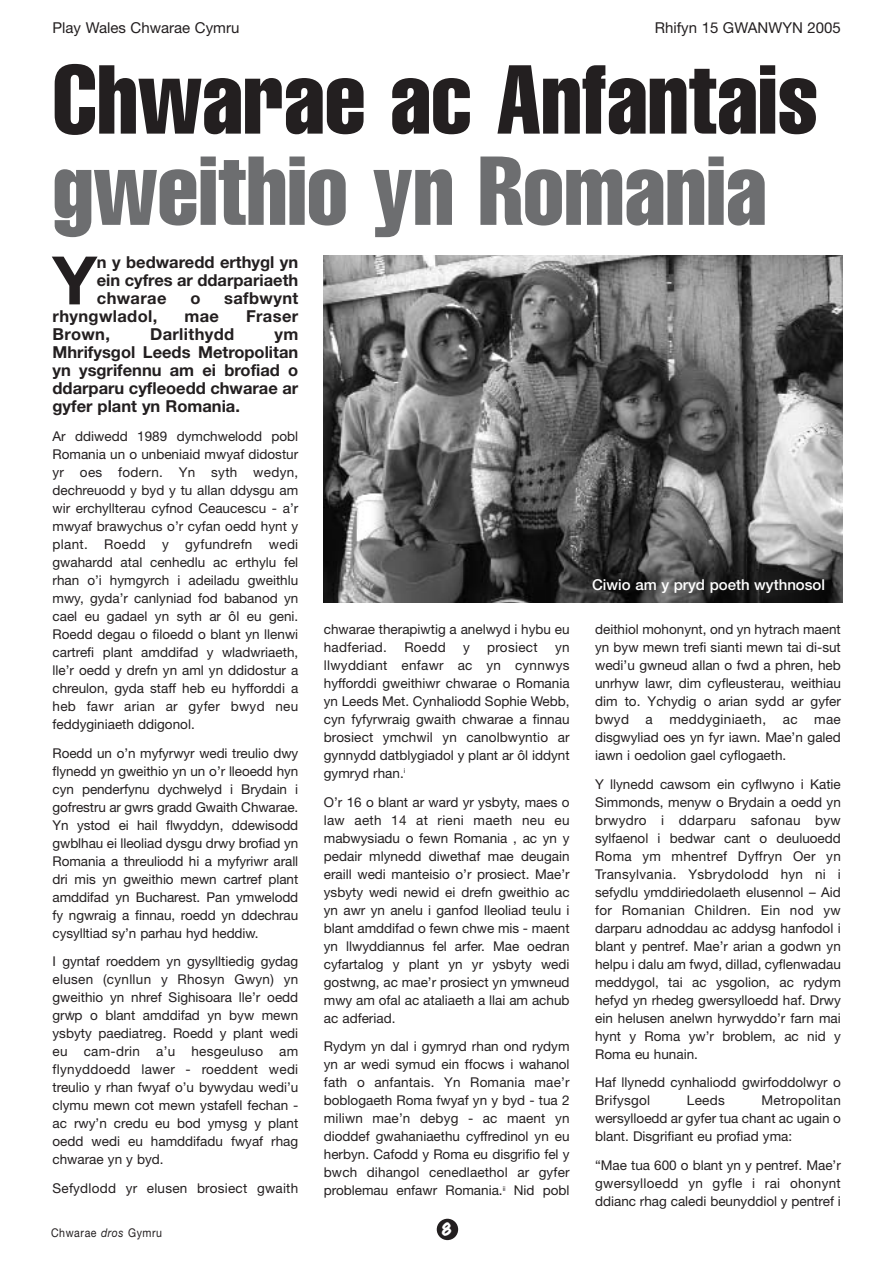
<style>
.page{position:relative;width:893px;height:1263px;background:#fff}
.page>*{position:absolute;margin:0;border:0;box-sizing:border-box;transform-origin:0 0}
.t1{font:extra-condensed 96px "Helvetica";color:#231f20}
.t2{font:extra-condensed 96px "Helvetica";color:#6d6e70}
.t3{font:700 66.9px "Helvetica Neue";color:#231f20}
.t4{font:700 16.5px/18px "Helvetica Neue";color:#231f20;text-align:justify}
.t5{font:700 16.5px "Helvetica Neue";letter-spacing:.02em;color:#231f20}
.t6{font:15px "Helvetica Neue";color:#231f20}
.t7{font:500 15px "Helvetica Neue";color:#fff}
.t8{font:15px "Marker Felt Wide";color:#fff}
.t9{font:13.5px/18px "Helvetica Neue";color:#231f20;text-align:justify}
.t10{font:13.5px "Helvetica Neue";letter-spacing:.02em;color:#231f20}
.t11{font:12px "Helvetica Neue";letter-spacing:.055em;color:#231f20;scale:.88 1}
.s1{font-style:italic}
</style>
<div class="page">
<div style="left:437px;top:1219px;width:21px;height:21px;background:#231f20;border-radius:50%"></div>
<img style="left:323px;top:256px;width:519px;height:346px">
<p class="t6" style="left:53px;top:23px;width:188px">Play Wales Chwarae Cymru</p>
<p class="t6" style="left:654px;top:23px;width:187px">Rhifyn 15 GWANWYN 2005</p>
<h1 class="t1" style="left:53px;top:65px;width:767px">Chwarae ac Anfantais</h1>
<h1 class="t2" style="left:53px;top:157px;width:715px">gweithio yn Romania</h1>
<h2 class="t3" style="left:52px;top:257px;width:46px">Y</h2>
<p class="t4" style="left:97px;top:255px;width:203px">n y bedwaredd erthygl yn ein cyfres ar ddarpariaeth chwarae</p>
<p class="t4" style="left:190px;top:291px;width:12px">o</p>
<p class="t5" style="left:224px;top:293px;width:76px">safbwynt</p>
<p class="t5" style="left:53px;top:311px;width:106px">rhyngwladol,</p>
<p class="t4" style="left:184px;top:309px;width:36px">mae</p>
<p class="t4" style="left:246px;top:309px;width:54px">Fraser</p>
<p class="t4" style="left:53px;top:327px;width:59px">Brown,</p>
<p class="t5" style="left:150px;top:329px;width:86px">Darlithydd</p>
<p class="t4" style="left:53px;top:327px;width:247px;text-indent:222px">ym Mhrifysgol Leeds Metropolitan yn ysgrifennu am ei brofiad o ddarparu cyfleoedd chwarae ar gyfer plant yn Romania.</p>
<p class="t9" style="left:53px;top:429px;width:247px">Ar ddiwedd 1989 dymchwelodd pobl Romania un o unbeniaid mwyaf didostur yr oes fodern. Yn syth wedyn, dechreuodd y byd y tu allan ddysgu am wir erchyllterau cyfnod Ceaucescu - a’r mwyaf brawychus o’r cyfan oedd hynt y plant. Roedd y gyfundrefn wedi gwahardd atal cenhedlu ac erthylu fel rhan o’i hymgyrch i adeiladu gweithlu mwy, gyda’r canlyniad fod babanod yn cael eu gadael yn syth ar ôl eu geni.<br>Roedd degau o filoedd o blant yn llenwi cartrefi plant amddifad y wladwriaeth, lle’r oedd y drefn yn aml yn ddidostur a chreulon, gyda staff heb eu hyfforddi a heb fawr arian ar gyfer bwyd neu feddyginiaeth ddigonol.</p>
<p class="t9" style="left:53px;top:745px;width:247px">Roedd un o’n myfyrwyr wedi treulio dwy flynedd yn gweithio yn un o’r lleoedd hyn cyn penderfynu dychwelyd i Brydain i gofrestru ar gwrs gradd Gwaith Chwarae.<br>Yn ystod ei hail flwyddyn, ddewisodd gwblhau ei lleoliad dysgu drwy brofiad yn Romania a threuliodd hi a myfyriwr arall dri mis yn gweithio mewn cartref plant amddifad yn Bucharest. Pan ymwelodd fy ngwraig a finnau, roedd yn ddechrau cysylltiad sy’n parhau hyd heddiw.</p>
<p class="t9" style="left:53px;top:954px;width:247px">I gyntaf roeddem yn gysylltiedig gydag elusen (cynllun y Rhosyn Gwyn) yn gweithio yn nhref Sighisoara lle’r oedd grw<sup>^</sup> p o blant amddifad yn byw mewn ysbyty paediatreg. Roedd y plant wedi eu cam-drin a’u hesgeuluso am flynyddoedd lawer - roeddent wedi treulio y rhan fwyaf o’u bywydau wedi’u clymu mewn cot mewn ystafell fechan - ac rwy’n credu eu bod ymysg y plant oedd wedi eu hamddifadu fwyaf rhag chwarae yn y byd.</p>
<p class="t10" style="left:53px;top:1183px;width:247px">Sefydlodd yr elusen brosiect gwaith</p>
<p class="t9" style="left:324px;top:622px;width:247px">chwarae therapiwtig a anelwyd i hybu eu hadferiad.</p>
<p class="t9" style="left:404px;top:640px;width:43px">Roedd</p>
<p class="t9" style="left:463px;top:640px;width:8px">y</p>
<p class="t10" style="left:487px;top:643px;width:52px">prosiect</p>
<p class="t9" style="left:324px;top:640px;width:247px;text-indent:231px">yn llwyddiant enfawr ac yn cynnwys hyfforddi gweithiwr chwarae o Romania yn Leeds Met. Cynhaliodd Sophie Webb, cyn fyfyrwraig gwaith chwarae a finnau brosiect ymchwil yn canolbwyntio ar gynnydd datblygiadol y plant ar ôl iddynt gymryd rhan.<sup>i</sup></p>
<p class="t9" style="left:324px;top:794px;width:247px">O’r 16 o blant ar ward yr ysbyty, maes o law aeth 14 at rieni maeth neu eu mabwysiadu o fewn Romania , ac yn y pedair mlynedd diwethaf mae deugain eraill wedi manteisio o’r prosiect. Mae’r ysbyty wedi newid ei drefn gweithio ac yn awr yn anelu i ganfod lleoliad teulu i blant amddifad o fewn chwe mis - maent yn llwyddiannus fel arfer. Mae oedran cyfartalog y plant yn yr ysbyty wedi gostwng, ac mae’r prosiect yn ymwneud mwy am ofal ac ataliaeth a llai am achub ac adferiad.</p>
<p class="t9" style="left:324px;top:1039px;width:247px">Rydym yn dal i gymryd rhan ond rydym yn ar wedi symud ein ffocws i wahanol fath o anfantais. Yn Romania mae’r boblogaeth Roma fwyaf yn y byd - tua 2 miliwn mae’n debyg - ac maent yn dioddef gwahaniaethu cyffredinol yn eu herbyn. Cafodd y Roma eu disgrifio fel y bwch dihangol cenedlaethol ar gyfer problemau enfawr Romania.<sup>ii</sup> Nid pobl</p>
<p class="t11" style="left:51px;top:1229px;width:128px">Chwarae <span class="s1">dros</span> Gymru</p>
<p class="t8" style="left:442px;top:1223px;width:11px">8</p>
<p class="t7" style="left:592px;top:579px;width:234px">Ciwio am y pryd poeth wythnosol</p>
<p class="t9" style="left:595px;top:622px;width:247px">deithiol mohonynt, ond yn hytrach maent yn byw mewn trefi sianti mewn tai di-sut wedi’u gwneud allan o fwd a phren, heb unrhyw lawr, dim cyfleusterau, weithiau dim to. Ychydig o arian sydd ar gyfer bwyd a meddyginiaeth, ac mae disgwyliad oes yn fyr iawn. Mae’n galed iawn i oedolion gael cyflogaeth.</p>
<p class="t9" style="left:595px;top:776px;width:247px">Y llynedd cawsom ein cyflwyno i Katie Simmonds, menyw o Brydain a oedd yn brwydro i ddarparu safonau byw sylfaenol i bedwar cant o deuluoedd Roma ym mhentref Dyffryn Oer yn Transylvania. Ysbrydolodd hyn ni i sefydlu ymddiriedolaeth elusennol – Aid for Romanian Children. Ein nod yw darparu adnoddau ac addysg hanfodol i blant y pentref. Mae’r arian a godwn yn helpu i dalu am fwyd, dillad, cyflenwadau meddygol, tai ac ysgolion, ac rydym hefyd yn rhedeg gwersylloedd haf. Drwy ein helusen anelwn hyrwyddo’r farn mai hynt y Roma yw’r broblem, ac nid y Roma eu hunain.</p>
<p class="t9" style="left:595px;top:1075px;width:247px">Haf llynedd cynhaliodd gwirfoddolwyr o<br>Brifysgol</p>
<p class="t9" style="left:595px;top:1093px;width:247px;text-indent:166px">Metropolitan wersylloedd ar gyfer tua chant ac ugain o blant. Disgrifiant eu profiad yma:</p>
<p class="t9" style="left:595px;top:1158px;width:247px">“Mae tua 600 o blant yn y pentref. Mae’r gwersylloedd yn gyfle i rai ohonynt ddianc rhag caledi beunyddiol y pentref i</p>
<p class="t9" style="left:687px;top:1093px;width:39px">Leeds</p>
</div>
